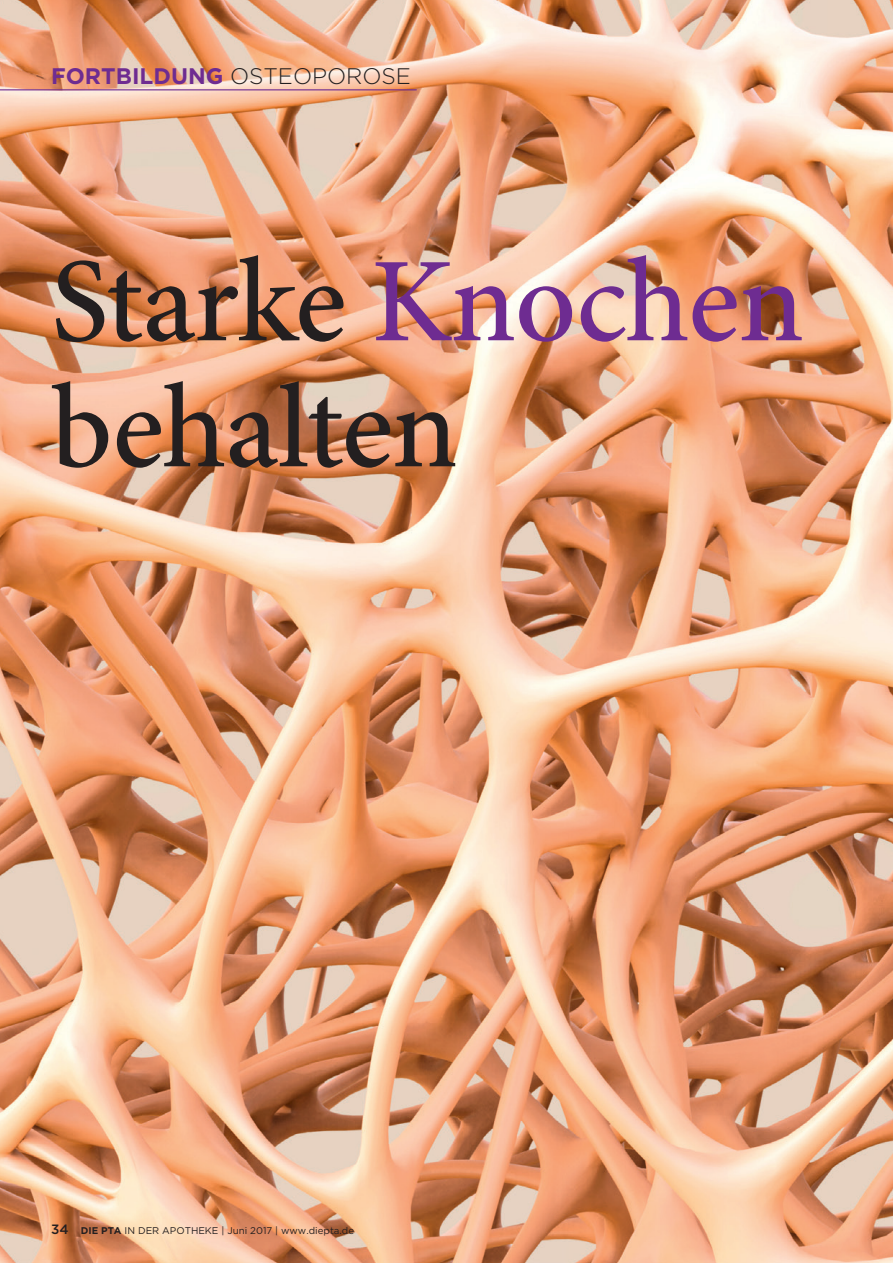
<style>
.page{position:relative;width:893px;height:1263px;background:#fff}
.page>*{position:absolute;margin:0;border:0;box-sizing:border-box;transform-origin:0 0}
.t1{font:500 120px/126px "Minion Pro";letter-spacing:-.015em;color:#231f20}
.t2{font:700 22.5px "Gotham";color:#6e2c91}
.t3{font:9.75px "Gotham";color:#231f20}
.s1{font-weight:300;color:#231f20}
.s2{color:#6e2c91}
.s3{font-weight:500;font-size:13.5px}
.s4{font-weight:700}
</style>
<div class="page">
<img style="left:0;top:0;width:893px;height:1263px">
<hr style="left:0;top:89px;width:417px;height:1px;background:#6e2c91">
<h2 class="t2" style="left:51px;top:61px;width:361px">FORTBILDUNG <span class="s1">OSTEOPOROSE</span></h2>
<h1 class="t1" style="left:51px;top:239px;width:755px">Starke <span class="s2">Knochen </span>behalten</h1>
<p class="t3" style="left:51px;top:1224px;width:305px"><span class="s3">34</span> <span class="s4">DIE PTA</span> IN DER APOTHEKE | Juni 2017 | www.diepta.de</p>
</div>
